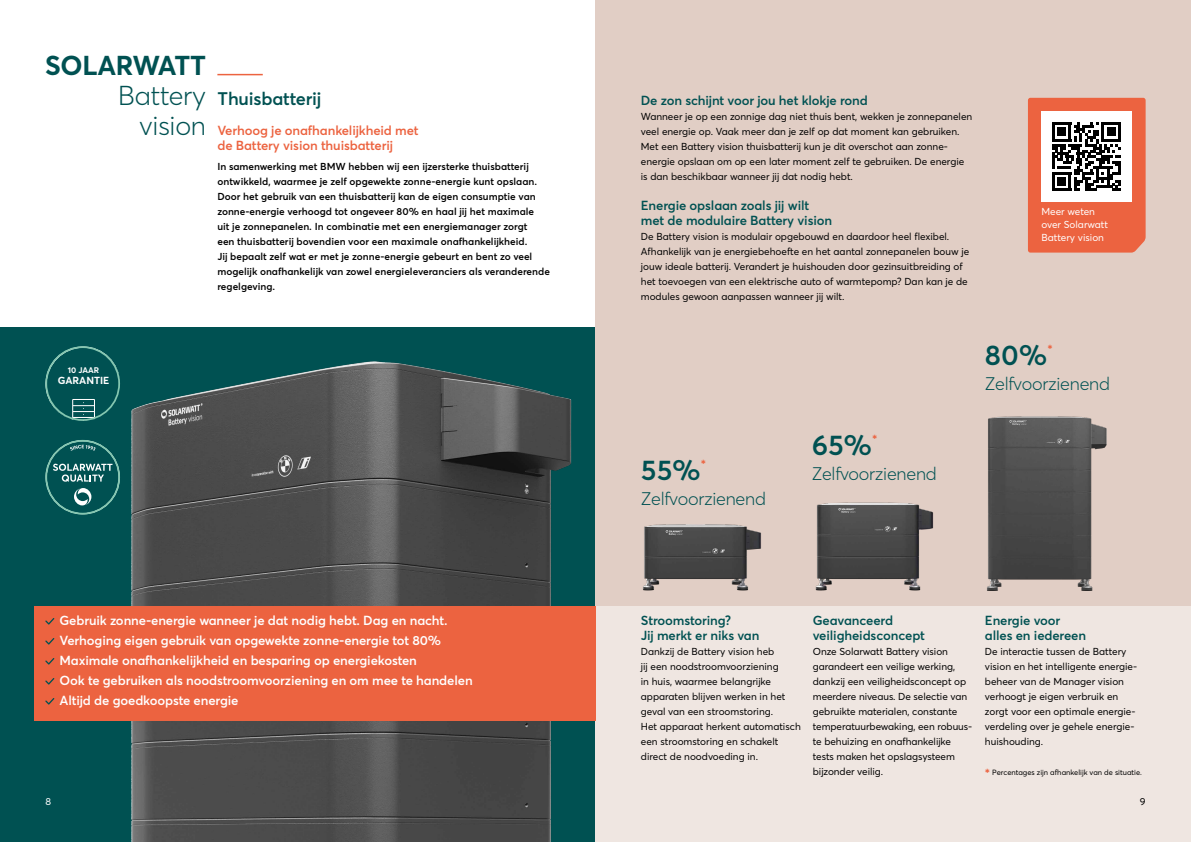
<style>
.page{position:relative;width:1191px;height:842px;background:#fff}
.page>*{position:absolute;margin:0;border:0;box-sizing:border-box;transform-origin:0 0}
.t1{font:600 28px "Averta";color:#005152}
.t2{font:300 27px/30px "Averta";letter-spacing:-.01em;color:#005152;text-align:right}
.t3{font:700 27px "Averta";letter-spacing:-.01em;color:#005152}
.t4{font:300 18px "Averta";letter-spacing:-.01em;color:#005152}
.t5{font:600 18px "Averta";letter-spacing:-.01em;color:#005152}
.t6{font:600 13px/20px "Averta";letter-spacing:-.01em;color:#fff}
.t7{font:600 13px/15px "Averta";letter-spacing:-.01em;color:#005152}
.t8{font:600 13px/15px "Averta";letter-spacing:-.01em;color:#ec6340}
.t9{font:700 10.1px "Averta";color:#fff}
.t10{font:10px/15px "Averta";color:#000}
.t11{font:600 10px/15px "Averta";color:#000}
.t12{font:10px/13px "Averta";color:#fff}
.t13{font:700 8.1px "Averta";letter-spacing:-.005em;color:#fff}
.t14{font:7.5px "Averta";color:#000}
.s1{font-weight:600;font-size:13px;color:#ec6340}
</style>
<div class="page">
<div style="left:0;top:327px;width:595px;height:515px;background:#005152"></div>
<div style="left:595px;top:0;width:596px;height:842px;background:#e1cec5"></div>
<div style="left:595px;top:606px;width:596px;height:236px;background:#efe6e1"></div>
<img style="left:987px;top:416px;width:120px;height:175px">
<img style="left:77px;top:361px;width:495px;height:481px">
<img style="left:815px;top:502px;width:119px;height:89px">
<img style="left:643px;top:524px;width:118px;height:67px">
<div style="left:34px;top:606px;width:561px;height:115px;background:#ec6340"></div>
<svg style="left:45px;top:618px;width:9px;height:7px"></svg>
<svg style="left:45px;top:638px;width:9px;height:7px"></svg>
<svg style="left:45px;top:658px;width:9px;height:7px"></svg>
<svg style="left:45px;top:678px;width:9px;height:7px"></svg>
<svg style="left:45px;top:698px;width:9px;height:7px"></svg>
<svg style="left:46px;top:440px;width:74px;height:74px"></svg>
<div style="left:45px;top:440px;width:75px;height:74px;border:2px solid #84c6b0;border-radius:50%"></div>
<svg style="left:46px;top:347px;width:74px;height:74px"></svg>
<div style="left:45px;top:346px;width:75px;height:75px;border:2px solid #84c6b0;border-radius:50%"></div>
<hr style="left:217px;top:74px;width:46px;height:1px;background:#ec6340">
<svg style="left:1028px;top:98px;width:117px;height:155px"></svg>
<hr style="left:1052px;top:188px;width:19px;height:3px;background:#000">
<div style="left:1057px;top:177px;width:8px;height:9px;background:#000"></div>
<h2 class="t3" style="left:45px;top:47px;width:162px">SOLARWATT</h2>
<h2 class="t2" style="left:118px;top:80px;width:89px">Battery vision</h2>
<h3 class="t5" style="left:217px;top:86px;width:105px">Thuisbatterij</h3>
<h3 class="t8" style="left:217px;top:123px;width:203px">Verhoog je onafhankelijkheid met de Battery vision thuisbatterij</h3>
<p class="t11" style="left:217px;top:159px;width:334px">In samenwerking met BMW hebben wij een ijzersterke thuisbatterij ontwikkeld, waarmee je zelf opgewekte zonne-energie kunt opslaan.<br>Door het gebruik van een thuisbatterij kan de eigen consumptie van zonne-energie verhoogd tot ongeveer 80% en haal jij het maximale<br>uit je zonnepanelen. In combinatie met een energiemanager zorgt<br>een thuisbatterij bovendien voor een maximale onafhankelijkheid.<br>Jij bepaalt zelf wat er met je zonne-energie gebeurt en bent zo veel mogelijk onafhankelijk van zowel energieleveranciers als veranderende regelgeving.</p>
<p class="t13" style="left:68px;top:364px;width:33px">10 JAAR</p>
<p class="t9" style="left:58px;top:373px;width:53px">GARANTIE</p>
<h3 class="t7" style="left:641px;top:93px;width:228px">De zon schijnt voor jou het klokje rond</h3>
<p class="t10" style="left:641px;top:109px;width:333px">Wanneer je op een zonnige dag niet thuis bent, wekken je zonnepanelen veel energie op. Vaak meer dan je zelf op dat moment kan gebruiken.<br>Met een Battery vision thuisbatterij kun je dit overschot aan zonne&shy;energie opslaan om op een later moment zelf te gebruiken. De energie is dan beschikbaar wanneer jij dat nodig hebt.</p>
<h3 class="t7" style="left:641px;top:198px;width:193px">Energie opslaan zoals jij wilt met de modulaire Battery vision</h3>
<p class="t10" style="left:641px;top:229px;width:330px">De Battery vision is modulair opgebouwd en daardoor heel flexibel.<br>Afhankelijk van je energiebehoefte en het aantal zonnepanelen bouw je jouw ideale batterij. Verandert je huishouden door gezinsuitbreiding of het toevoegen van een elektrische auto of warmtepomp? Dan kan je de modules gewoon aanpassen wanneer jij wilt.</p>
<p class="t12" style="left:1041px;top:205px;width:68px">Meer weten over Solarwatt<br>Battery vision</p>
<h1 class="t1" style="left:985px;top:336px;width:69px">80%<sup>*</sup></h1>
<h3 class="t4" style="left:985px;top:372px;width:127px">Zelfvoorzienend</h3>
<h1 class="t1" style="left:641px;top:451px;width:67px">55%<sup>*</sup></h1>
<h3 class="t4" style="left:641px;top:487px;width:127px">Zelfvoorzienend</h3>
<h1 class="t1" style="left:811px;top:426px;width:67px">65%<sup>*</sup></h1>
<h3 class="t4" style="left:811px;top:462px;width:127px">Zelfvoorzienend</h3>
<p class="t6" style="left:60px;top:610px;width:415px">Gebruik zonne-energie wanneer je dat nodig hebt. Dag en nacht.<br>Verhoging eigen gebruik van opgewekte zonne-energie tot 80% Maximale onafhankelijkheid en besparing op energiekosten<br>Ook te gebruiken als noodstroomvoorziening en om mee te handelen Altijd de goedkoopste energie</p>
<h3 class="t7" style="left:641px;top:613px;width:120px">Stroomstoring?<br>Jij merkt er niks van</h3>
<p class="t10" style="left:641px;top:644px;width:161px">Dankzij de Battery vision heb<br>jij een noodstroomvoorziening<br>in huis, waarmee belangrijke apparaten blijven werken in het geval van een stroomstoring.<br>Het apparaat herkent automatisch een stroomstoring en schakelt direct de noodvoeding in.</p>
<h3 class="t7" style="left:813px;top:613px;width:114px">Geavanceerd veiligheidsconcept</h3>
<p class="t10" style="left:813px;top:644px;width:161px">Onze Solarwatt Battery vision garandeert een veilige werking, dankzij een veiligheidsconcept op meerdere niveaus. De selectie van gebruikte materialen, constante temperatuurbewaking, een robuus&shy;te behuizing en onafhankelijke tests maken het opslagsysteem bijzonder veilig.</p>
<h3 class="t7" style="left:985px;top:613px;width:103px">Energie voor alles en iedereen</h3>
<p class="t10" style="left:985px;top:644px;width:154px">De interactie tussen de Battery vision en het intelligente energie&shy;beheer van de Manager vision verhoogt je eigen verbruik en zorgt voor een optimale energie&shy;verdeling over je gehele energie&shy;huishouding.</p>
<p class="t14" style="left:985px;top:768px;width:158px"><span class="s1">*</span> Percentages zijn afhankelijk van de situatie.</p>
<p class="t12" style="left:45px;top:795px;width:7px">8</p>
<p class="t10" style="left:1139px;top:794px;width:7px">9</p>
</div>
